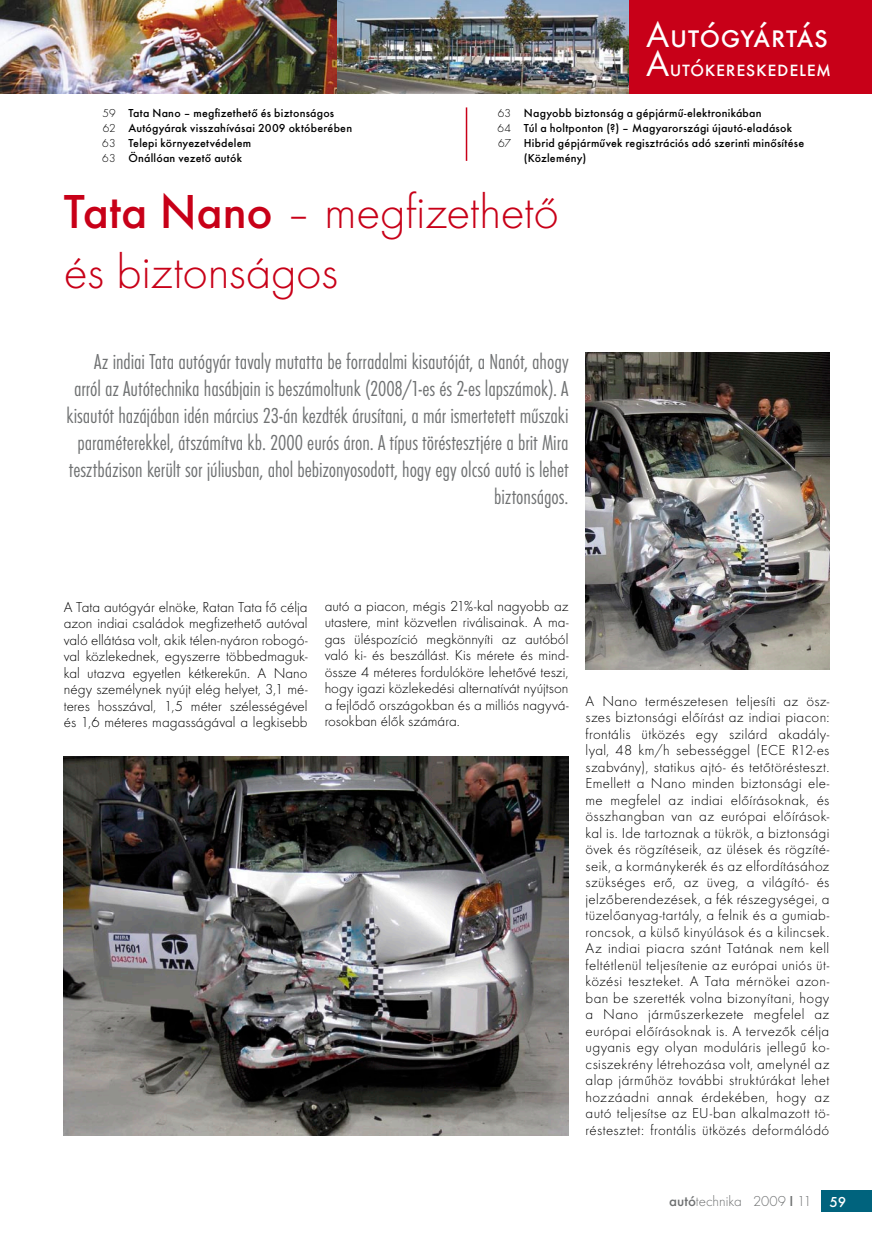
<style>
.page{position:relative;width:872px;height:1246px;background:#fff}
.page>*{position:absolute;margin:0;border:0;box-sizing:border-box;transform-origin:0 0}
.t1{font:300 49.5px/59.4px "Futura TOT";letter-spacing:-.01em;color:#c80018}
.t2{font:37.5px "Futura TOT Boo";letter-spacing:-.005em;color:#fff}
.t3{font:25.5px "Futura TOT Boo";letter-spacing:-.005em;color:#fff}
.t4{font:22.5px/27px "Futura TOT Lig Con";letter-spacing:-.005em;color:#6f7172;text-align:right}
.t5{font:300 15px/16.5px "Futura TOT";letter-spacing:.005em;color:#000;text-align:justify}
.t6{font:300 15px "Futura TOT";color:#6f7172}
.t7{font:500 12px "Futura TOT";letter-spacing:.02em;color:#000}
.s1{font-size:37.5px}
.s2{font-weight:300}
.s3{font-weight:500}
.s4{font-weight:500;color:#fff}
</style>
<div class="page">
<div style="left:821px;top:1191px;width:51px;height:21px;background:#00637d"></div>
<hr style="left:466px;top:107px;width:1px;height:54px;background:#c80018">
<img style="left:0;top:0;width:629px;height:94px">
<div style="left:629px;top:0;width:243px;height:94px;background:#c80018"></div>
<img style="left:64px;top:757px;width:504px;height:378px">
<img style="left:585px;top:352px;width:244px;height:317px">
<h2 class="t2" style="left:646px;top:12px;width:184px">Autógyártás</h2>
<h3 class="t3" style="left:646px;top:52px;width:187px"><span class="s1">A</span>utókereskedelem</h3>
<p class="t7" style="left:103px;top:106px;width:233px"><span class="s2">59</span> Tata Nano – megfizethető és biztonságos</p>
<p class="t7" style="left:498px;top:106px;width:265px"><span class="s2">63</span> Nagyobb biztonság a gépjármű-elektronikában</p>
<p class="t7" style="left:103px;top:121px;width:251px"><span class="s2">62</span> Autógyárak visszahívásai 2009 októberében</p>
<p class="t7" style="left:497px;top:121px;width:296px"><span class="s2">64</span> Túl a holtponton (?) – Magyarországi újautó-eladások</p>
<p class="t7" style="left:102px;top:136px;width:150px"><span class="s2">63</span> Telepi környezetvédelem</p>
<p class="t7" style="left:498px;top:136px;width:308px"><span class="s2">67</span> Hibrid gépjárművek regisztrációs adó szerinti minősítése</p>
<p class="t7" style="left:102px;top:151px;width:141px"><span class="s2">63</span> Önállóan vezető autók</p>
<p class="t7" style="left:524px;top:151px;width:64px">(Közlemény)</p>
<h1 class="t1" style="left:64px;top:183px;width:496px"><span class="s3">Tata Nano</span> – megfizethető és biztonságos</h1>
<p class="t4" style="left:67px;top:348px;width:503px">Az indiai Tata autógyár tavaly mutatta be forradalmi kisautóját, a Nanót, ahogy arról az Autótechnika hasábjain is beszámoltunk (2008/1-es és 2-es lapszámok). A kisautót hazájában idén március 23-án kezdték árusítani, a már ismertetett műszaki paraméterekkel, átszámítva kb. 2000 eurós áron. A típus töréstesztjére a brit Mira tesztbázison került sor júliusban, ahol bebizonyosodott, hogy egy olcsó autó is lehet biztonságos.</p>
<p class="t5" style="left:64px;top:599px;width:245px">A Tata autógyár elnöke, Ratan Tata fő célja azon indiai családok megfizethető autóval való ellátása volt, akik télen-nyáron robogó&shy;val közlekednek, egyszerre többedmaguk&shy;kal utazva egyetlen kétkerekűn. A Nano négy személynek nyújt elég helyet, 3,1 mé&shy;teres hosszával, 1,5 méter szélességével és 1,6 méteres magasságával a legkisebb</p>
<p class="t5" style="left:325px;top:598px;width:245px">autó a piacon, mégis 21%-kal nagyobb az utastere, mint közvetlen riválisainak. A ma&shy;gas üléspozíció megkönnyíti az autóból való ki- és beszállást. Kis mérete és mind&shy;össze 4 méteres fordulóköre lehetővé teszi, hogy igazi közlekedési alternatívát nyújtson a fejlődő országokban és a milliós nagyvá&shy;rosokban élők számára.</p>
<p class="t5" style="left:585px;top:692px;width:245px">A Nano természetesen teljesíti az ös - szes biztonsági előírást az indiai piacon: frontális ütközés egy szilárd akadál - lyal, 48 km/h sebességgel (ECE R12-es szabvány), statikus ajtó- és tetőtörésteszt.<br>Emellett a Nano minden biztonsági ele&shy;me megfelel az indiai előírásoknak, és összhangban van az európai előírások&shy;kal is. Ide tartoznak a tükrök, a biztonsági övek és rögzítéseik, az ülések és rögzíté&shy;seik, a kormánykerék és az elfordításához szükséges erő, az üveg, a világító- és jelzőberendezések, a fék részegységei, a tüzelőanyag-tartály, a felnik és a gumiab&shy;roncsok, a külső kinyúlások és a kilincsek.<br>Az indiai piacra szánt Tatának nem kell feltétlenül teljesítenie az európai uniós üt&shy;közési teszteket. A Tata mérnökei azon&shy;ban be szerették volna bizonyítani, hogy a Nano járműszerkezete megfelel az európai előírásoknak is. A tervezők célja ugyanis egy olyan moduláris jellegű ko&shy;csiszekrény létrehozása volt, amelynél az alap járműhöz további struktúrákat lehet hozzáadni annak érdekében, hogy az autó teljesítse az EU-ban alkalmazott tö&shy;réstesztet: frontális ütközés deformálódó</p>
<p class="t6" style="left:669px;top:1193px;width:179px"><span class="s3">autó</span>technika 2009 <span class="s3">I</span> 11 <span class="s4">59</span></p>
</div>
